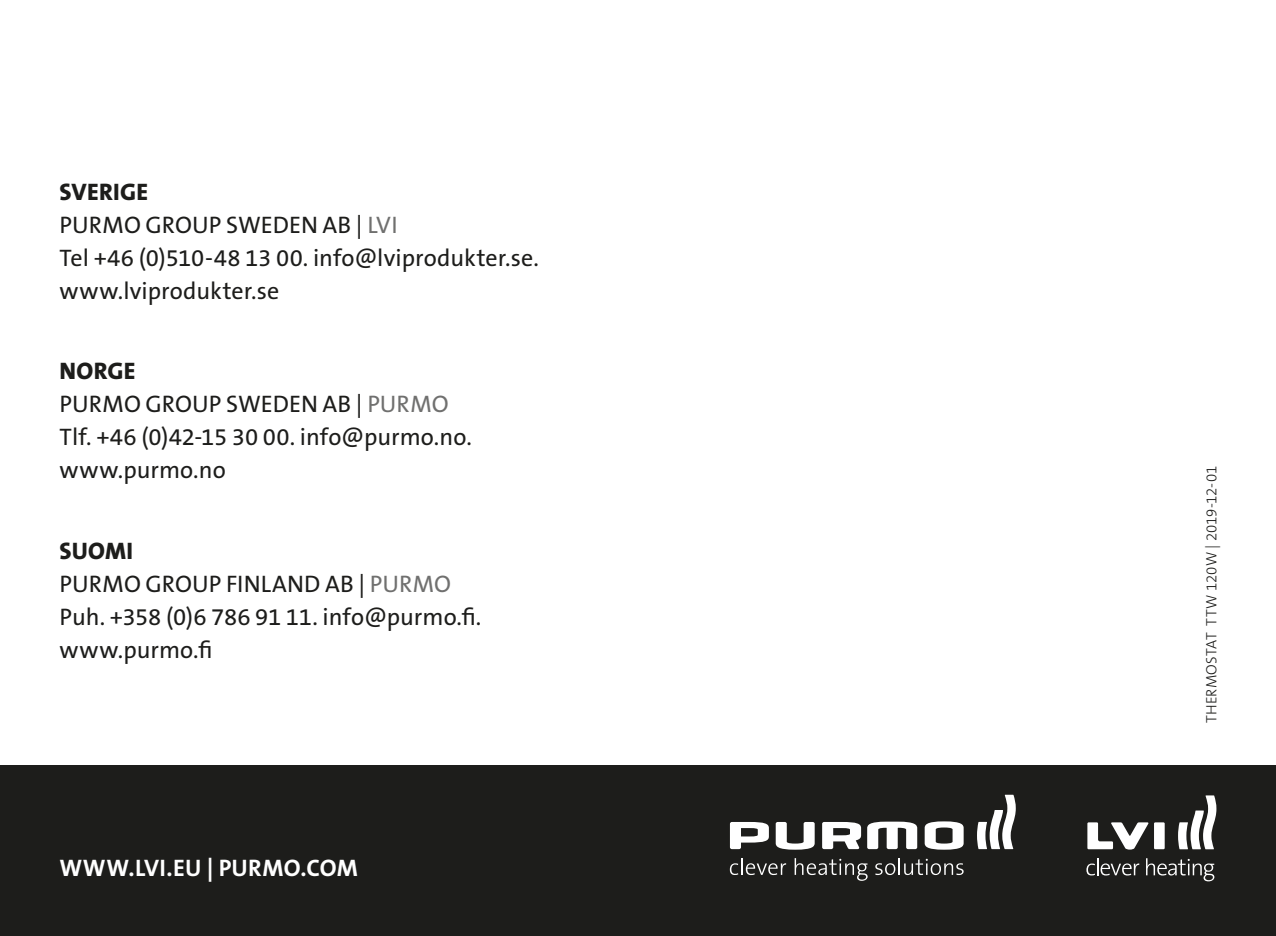
<style>
.page{position:relative;width:1276px;height:936px;background:#fff}
.page>*{position:absolute;margin:0;border:0;box-sizing:border-box;transform-origin:0 0}
.t1{font:24px/33px "The Sans B5 Plain";letter-spacing:.005em;color:#1d1d1b}
.t2{font:700 24px "The Sans B7";letter-spacing:.005em;color:#fff}
.t3{font:800 24px "The Sans B8";letter-spacing:.01em;color:#1d1d1b}
.t4{font:300 15px "The Sans B3";letter-spacing:.01em;color:#1d1d1b}
.s1{color:#70706f}
</style>
<div class="page">
<div style="left:0;top:765px;width:1276px;height:170px;background:#1d1d1b"></div>
<div style="left:1154px;top:822px;width:10px;height:27px;background:#fff"></div>
<svg style="left:1087px;top:822px;width:61px;height:27px"></svg>
<svg style="left:1178px;top:795px;width:38px;height:54px"></svg>
<svg style="left:1086px;top:858px;width:53px;height:17px"></svg>
<svg style="left:1146px;top:858px;width:68px;height:23px"></svg>
<svg style="left:730px;top:858px;width:56px;height:17px"></svg>
<svg style="left:794px;top:858px;width:73px;height:22px"></svg>
<svg style="left:875px;top:858px;width:88px;height:17px"></svg>
<svg style="left:730px;top:821px;width:233px;height:28px"></svg>
<svg style="left:977px;top:794px;width:38px;height:55px"></svg>
<p class="t3" style="left:60px;top:179px;width:90px">SVERIGE</p>
<p class="t1" style="left:60px;top:209px;width:481px">PURMO GROUP SWEDEN AB | <span class="s1">LVI<br></span>Tel +46 (0)510-48 13 00. info@lviprodukter.se. www.lviprodukter.se</p>
<p class="t3" style="left:60px;top:358px;width:77px">NORGE</p>
<p class="t1" style="left:60px;top:389px;width:414px">PURMO GROUP SWEDEN AB | <span class="s1">PURMO<br></span>Tlf. +46 (0)42-15 30 00. info@purmo.no. www.purmo.no</p>
<p class="t3" style="left:60px;top:538px;width:75px">SUOMI</p>
<p class="t1" style="left:60px;top:568px;width:423px">PURMO GROUP FINLAND AB | <span class="s1">PURMO<br></span>Puh. +358 (0)6 786 91 11. info@purmo.fi. www.purmo.fi</p>
<p class="t2" style="left:60px;top:855px;width:300px">WWW.LVI.EU | PURMO.COM</p>
<p class="t4" style="left:1203px;top:723px;width:259px;rotate:-90deg">THERMOSTAT TTW 120W | 2019-12-01</p>
</div>
